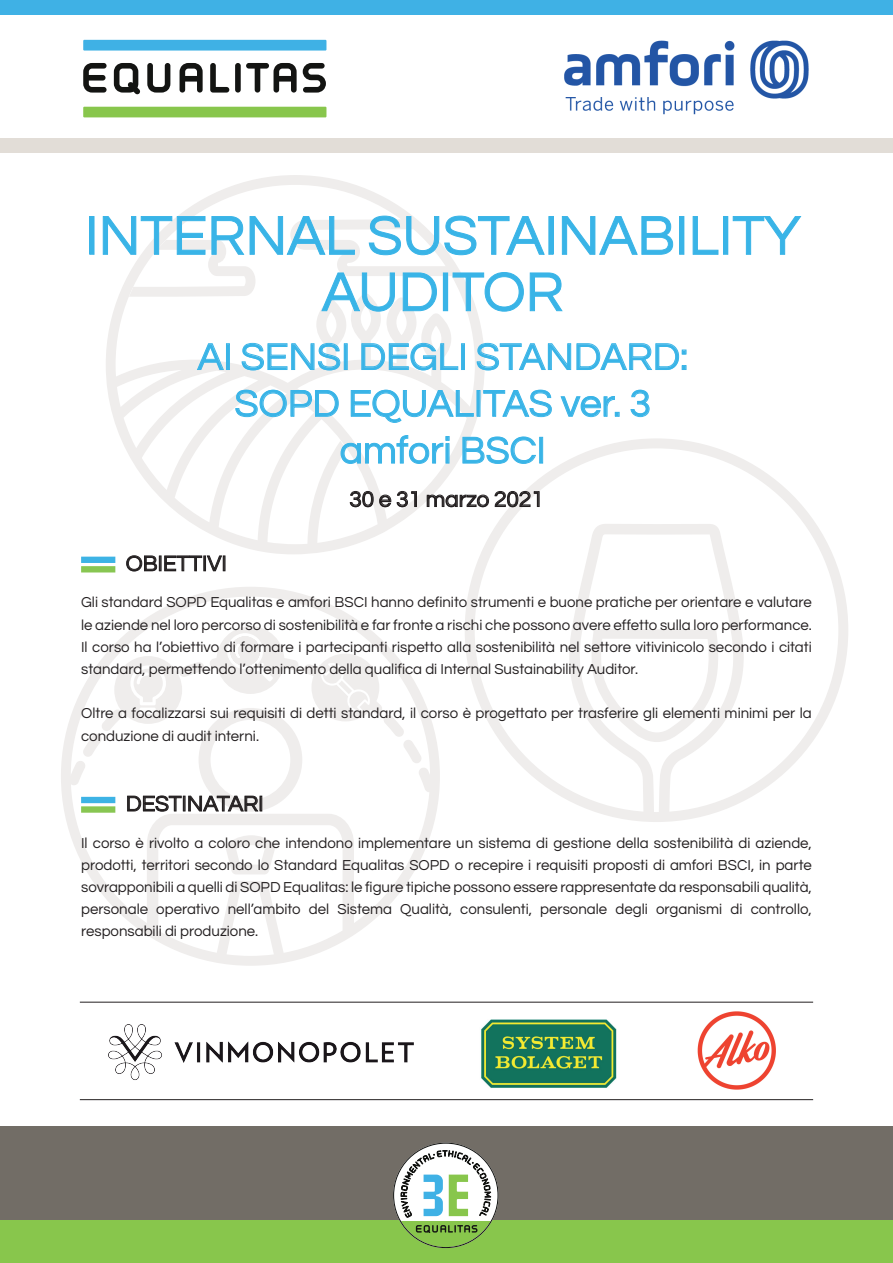
<style>
.page{position:relative;width:893px;height:1263px;background:#fff}
.page>*{position:absolute;margin:0;border:0;box-sizing:border-box;transform-origin:0 0}
.t1{font:57px/56.4px "Questrial";color:#39b4e7;text-align:center}
.t2{font:39px/46.8px "Questrial";color:#39b4e7;text-align:center}
.t3{font:22.5px "Questrial";color:#231f20}
.t4{font:15px/22.2px "Questrial";color:#231f20;text-align:justify}
</style>
<div class="page">
<svg style="left:106px;top:175px;width:379px;height:379px"></svg>
<svg style="left:465px;top:438px;width:383px;height:384px"></svg>
<svg style="left:61px;top:587px;width:379px;height:379px"></svg>
<svg style="left:225px;top:835px;width:51px;height:39px"></svg>
<div style="left:89px;top:216px;width:5px;height:39px;border:1px solid #39b4e7"></div>
<div style="left:679px;top:216px;width:5px;height:39px;border:1px solid #39b4e7"></div>
<svg style="left:692px;top:216px;width:27px;height:39px"></svg>
<div style="left:723px;top:216px;width:5px;height:39px;border:1px solid #39b4e7"></div>
<svg style="left:732px;top:216px;width:70px;height:39px"></svg>
<svg style="left:102px;top:215px;width:571px;height:97px"></svg>
<svg style="left:196px;top:343px;width:28px;height:27px"></svg>
<div style="left:226px;top:343px;width:4px;height:27px;border:1px solid #39b4e7"></div>
<svg style="left:241px;top:343px;width:100px;height:28px"></svg>
<div style="left:344px;top:343px;width:4px;height:27px;border:1px solid #39b4e7"></div>
<svg style="left:361px;top:343px;width:97px;height:28px"></svg>
<div style="left:461px;top:343px;width:4px;height:27px;border:1px solid #39b4e7"></div>
<svg style="left:476px;top:343px;width:210px;height:28px"></svg>
<svg style="left:235px;top:389px;width:104px;height:28px"></svg>
<svg style="left:351px;top:389px;width:123px;height:34px"></svg>
<svg style="left:483px;top:389px;width:69px;height:28px"></svg>
<svg style="left:560px;top:396px;width:59px;height:21px"></svg>
<svg style="left:630px;top:389px;width:20px;height:28px"></svg>
<svg style="left:340px;top:435px;width:109px;height:29px"></svg>
<svg style="left:462px;top:436px;width:74px;height:28px"></svg>
<div style="left:539px;top:437px;width:4px;height:26px;border:1px solid #39b4e7"></div>
<svg style="left:350px;top:491px;width:41px;height:16px"></svg>
<svg style="left:397px;top:491px;width:20px;height:16px"></svg>
<svg style="left:427px;top:495px;width:62px;height:12px"></svg>
<svg style="left:495px;top:491px;width:45px;height:16px"></svg>
<div style="left:0;top:1126px;width:893px;height:107px;background:#726d66"></div>
<div style="left:0;top:1221px;width:893px;height:42px;background:#88c64c"></div>
<svg style="left:393px;top:1143px;width:106px;height:105px"></svg>
<div style="left:81px;top:557px;width:34px;height:6px;background:#3db3e5"></div>
<div style="left:81px;top:566px;width:34px;height:6px;background:#88c652"></div>
<svg style="left:126px;top:555px;width:99px;height:16px"></svg>
<div style="left:81px;top:806px;width:34px;height:7px;background:#abd685"></div>
<svg style="left:68px;top:626px;width:367px;height:186px"></svg>
<div style="left:0;top:138px;width:893px;height:14px;background:#e2ddd7"></div>
<div style="left:0;top:0;width:893px;height:15px;background:#3fb1e5"></div>
<svg style="left:83px;top:63px;width:24px;height:30px"></svg>
<svg style="left:114px;top:63px;width:26px;height:31px"></svg>
<svg style="left:147px;top:63px;width:23px;height:30px"></svg>
<svg style="left:180px;top:63px;width:23px;height:30px"></svg>
<svg style="left:210px;top:63px;width:19px;height:30px"></svg>
<div style="left:235px;top:63px;width:6px;height:30px;background:#131412;border-radius:3px"></div>
<svg style="left:246px;top:63px;width:51px;height:30px"></svg>
<svg style="left:303px;top:63px;width:23px;height:30px"></svg>
<div style="left:83px;top:107px;width:243px;height:10px;background:#88c64c"></div>
<div style="left:83px;top:40px;width:243px;height:11px;background:#3fb1e5"></div>
<img style="left:564px;top:40px;width:245px;height:75px">
<img style="left:697px;top:1011px;width:79px;height:79px">
<img style="left:108px;top:1024px;width:306px;height:56px">
<img style="left:481px;top:1019px;width:136px;height:69px">
<hr style="left:80px;top:1002px;width:733px;height:1px;background:#231f20">
<hr style="left:80px;top:1099px;width:733px;height:1px;background:#231f20">
<h1 class="t1" style="left:85px;top:209px;width:717px">INTERNAL SUSTAINABILITY<br>AUDITOR</h1>
<h2 class="t2" style="left:197px;top:334px;width:492px">AI SENSI DEGLI STANDARD:<br>SOPD EQUALITAS ver. 3 amfori BSCI</h2>
<h3 class="t3" style="left:349px;top:488px;width:196px">30 e 31 marzo 2021</h3>
<h3 class="t3" style="left:126px;top:552px;width:103px">OBIETTIVI</h3>
<p class="t4" style="left:81px;top:592px;width:732px">Gli standard SOPD Equalitas e amfori BSCI hanno definito strumenti e buone pratiche per orientare e valutare le aziende nel loro percorso di sostenibilità e far fronte a rischi che possono avere effetto sulla loro performance.<br>Il corso ha l’obiettivo di formare i partecipanti rispetto alla sostenibilità nel settore vitivinicolo secondo i citati standard, permettendo l’ottenimento della qualifica di Internal Sustainability Auditor.</p>
<p class="t4" style="left:81px;top:703px;width:732px">Oltre a focalizzarsi sui requisiti di detti standard, il corso è progettato per trasferire gli elementi minimi per la conduzione di audit interni.</p>
<h3 class="t3" style="left:126px;top:792px;width:139px">DESTINATARI</h3>
<p class="t4" style="left:81px;top:832px;width:732px">Il corso è rivolto a coloro che intendono implementare un sistema di gestione della sostenibilità di aziende, prodotti, territori secondo lo Standard Equalitas SOPD o recepire i requisiti proposti di amfori BSCI, in parte sovrapponibili a quelli di SOPD Equalitas: le figure tipiche possono essere rappresentate da responsabili qualità, personale operativo nell’ambito del Sistema Qualità, consulenti, personale degli organismi di controllo, responsabili di produzione.</p>
</div>
